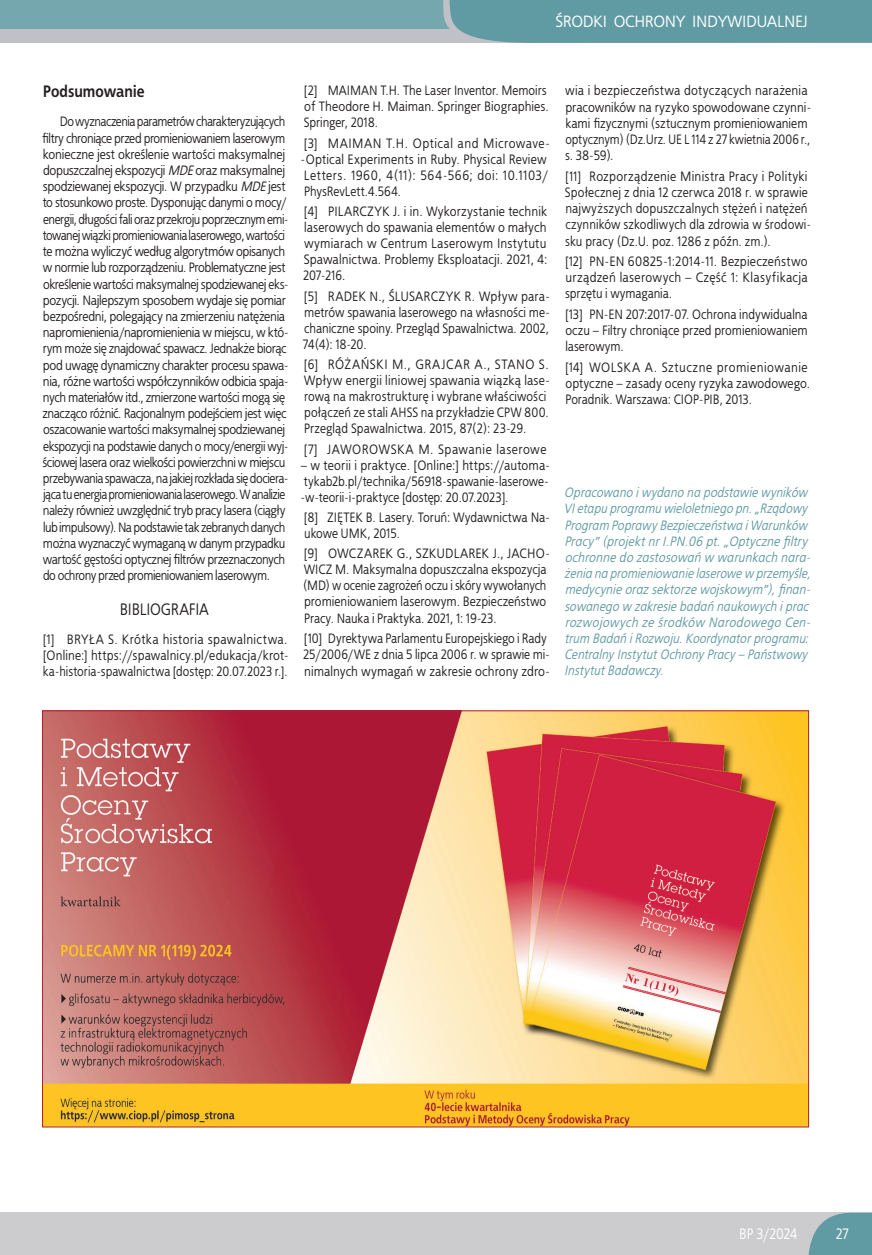
<style>
.page{position:relative;width:872px;height:1255px;background:#fff}
.page>*{position:absolute;margin:0;border:0;box-sizing:border-box;transform-origin:0 0}
.Przypis_i_podpis{font:700 16.5px "EFN Bureau";color:#231f20}
.Przypis_i_podpis-2{font:16.5px "EFN Bureau";color:#231f20}
.t1{font:16.2px "EFN Bureau";letter-spacing:-.01em;color:#fff;scale:1.11 1}
.t2{font:15px "EFN Bureau";letter-spacing:-.005em;color:#fff}
.Przypis_i_podpis-3{font:13.5px/16px "EFN Bureau";color:#231f20;text-align:justify}
.Przypis_i_podpis-4{font:13.5px/16.2px "EFN Bureau";letter-spacing:-.02em;color:#231f20}
.Przypis_i_podpis-5{font:italic 13.5px/16.2px "EFN Bureau";letter-spacing:.015em;color:#609ba4}
.Przypis_i_podpis-6{font:13.5px/16px "EFN Bureau";letter-spacing:.02em;color:#231f20}
.Przypis_i_podpis-7{font:13.5px/16px "EFN Bureau";letter-spacing:.03em;color:#231f20}
.Przypis_i_podpis-8{font:13.5px "EFN Bureau";letter-spacing:.04em;color:#231f20}
.s1{font-style:italic}
</style>
<div class="page">
<div style="left:0;top:1211px;width:872px;height:43px;background:#cccccf"></div>
<div style="left:0;top:0;width:872px;height:43px;background:#c0c1c7"></div>
<div style="left:0;top:0;width:510px;height:29px;background:#75a7af"></div>
<div style="left:443px;top:0;width:429px;height:43px;background:#609ba4"></div>
<svg style="left:808px;top:1211px;width:64px;height:43px;background:#75a5ad"></svg>
<img style="left:44px;top:712px;width:762px;height:413px">
<p class="t1" style="left:555px;top:11px;width:229px">ŚRODKI OCHRONY INDYWIDUALNEJ</p>
<p class="Przypis_i_podpis" style="left:43px;top:79px;width:103px">Podsumowanie</p>
<p class="Przypis_i_podpis-4" style="left:42px;top:113px;width:248px;text-indent:18px">Do wyznaczenia parametrów charakteryzujących filtry chroniące przed promieniowaniem laserowym konieczne jest określenie wartości maksymalnej dopuszczalnej ekspozycji <span class="s1">MDE</span> oraz maksymalnej spodziewanej ekspozycji. W przypadku <span class="s1">MDE</span> jest to stosunkowo proste. Dysponując danymi o mocy/ energii, długości fali oraz przekroju poprzecznym emi&shy;towanej wiązki promieniowania laserowego, wartości te można wyliczyć według algorytmów opisanych w normie lub rozporządzeniu. Problematyczne jest określenie wartości maksymalnej spodziewanej eks&shy;pozycji. Najlepszym sposobem wydaje się pomiar bezpośredni, polegający na zmierzeniu natężenia napromienienia/napromienienia w miejscu, w któ&shy;rym może się znajdować spawacz. Jednakże biorąc pod uwagę dynamiczny charakter procesu spawa&shy;nia, różne wartości współczynników odbicia spaja&shy;nych materiałów itd., zmierzone wartości mogą się znacząco różnić. Racjonalnym podejściem jest więc oszacowanie wartości maksymalnej spodziewanej ekspozycji na podstawie danych o mocy/energii wyj&shy;ściowej lasera oraz wielkości powierzchni w miejscu przebywania spawacza, na jakiej rozkłada się dociera&shy;jąca tu energia promieniowania laserowego. W analizie należy również uwzględnić tryb pracy lasera (ciągły lub impulsowy). Na podstawie tak zebranych danych można wyznaczyć wymaganą w danym przypadku wartość gęstości optycznej filtrów przeznaczonych do ochrony przed promieniowaniem laserowym.</p>
<p class="Przypis_i_podpis-2" style="left:120px;top:597px;width:90px">BIBLIOGRAFIA</p>
<p class="Przypis_i_podpis-3" style="left:43px;top:630px;width:247px">[1] BRYŁA S. Krótka historia spawalnictwa. [Online:] https://spawalnicy.pl/edukacja/krot&shy;ka-historia-spawalnictwa [dostęp: 20.07.2023 r.].</p>
<p class="Przypis_i_podpis-3" style="left:304px;top:82px;width:246px;text-align:left">[2] MAIMAN T.H. The Laser Inventor. Memoirs of Theodore H. Maiman. Springer Biographies.<br>Springer, 2018.</p>
<p class="Przypis_i_podpis-7" style="left:301px;top:135px;width:251px">[3] MAIMAN T.H. Optical and Microwave--Optical Experiments in Ruby. Physical Review Letters. 1960, 4(11): 564-566; doi: 10.1103/ PhysRevLett.4.564.</p>
<p class="Przypis_i_podpis-3" style="left:303px;top:203px;width:246px">[4] PILARCZYK J. i in. Wykorzystanie technik laserowych do spawania elementów o małych wymiarach w Centrum Laserowym Instytutu Spawalnictwa. Problemy Eksploatacji. 2021, 4:<br>207-216.</p>
<p class="Przypis_i_podpis-3" style="left:303px;top:287px;width:248px">[5] RADEK N., ŚLUSARCZYK R. Wpływ para&shy;metrów spawania laserowego na własności me&shy;chaniczne spoiny. Przegląd Spawalnictwa. 2002, 74(4): 18-20.</p>
<p class="Przypis_i_podpis-6" style="left:304px;top:356px;width:248px">[6] RÓŻAŃSKI M., GRAJCAR A., STANO S.<br>Wpływ energii liniowej spawania wiązką lase&shy;rową na makrostrukturę i wybrane właściwości połączeń ze stali AHSS na przykładzie CPW 800.<br>Przegląd Spawalnictwa. 2015, 87(2): 23-29.</p>
<p class="Przypis_i_podpis-8" style="left:304px;top:439px;width:244px">[7] JAWOROWSKA M. Spawanie laserowe</p>
<p class="Przypis_i_podpis-3" style="left:301px;top:456px;width:251px">– w teorii i praktyce. [Online:] https://automa&shy;tykab2b.pl/technika/56918-spawanie-laserowe--w-teorii-i-praktyce [dostęp: 20.07.2023].</p>
<p class="Przypis_i_podpis-3" style="left:304px;top:509px;width:247px">[8] ZIĘTEK B. Lasery. Toruń: Wydawnictwa Na&shy;ukowe UMK, 2015.</p>
<p class="Przypis_i_podpis-3" style="left:303px;top:545px;width:248px;text-align:left">[9] OWCZAREK G., SZKUDLAREK J., JACHO-WICZ M. Maksymalna dopuszczalna ekspozycja (MD) w ocenie zagrożeń oczu i skóry wywołanych promieniowaniem laserowym. Bezpieczeństwo Pracy. Nauka i Praktyka. 2021, 1: 19-23.</p>
<p class="Przypis_i_podpis-3" style="left:303px;top:630px;width:248px;text-align:left">[10] Dyrektywa Parlamentu Europejskiego i Rady<br>25/2006/WE z dnia 5 lipca 2006 r. w sprawie mi&shy;nimalnych wymagań w zakresie ochrony zdro-</p>
<p class="Przypis_i_podpis-3" style="left:565px;top:82px;width:247px;text-align:left">wia i bezpieczeństwa dotyczących narażenia pracowników na ryzyko spowodowane czynni&shy;kami fizycznymi (sztucznym promieniowaniem optycznym) (Dz.Urz. UE L 114 z 27 kwietnia 2006 r., s. 38-59).</p>
<p class="Przypis_i_podpis-6" style="left:565px;top:167px;width:248px">[11] Rozporządzenie Ministra Pracy i Polityki Społecznej z dnia 12 czerwca 2018 r. w sprawie najwyższych dopuszczalnych stężeń i natężeń czynników szkodliwych dla zdrowia w środowi&shy;sku pracy (Dz.U. poz. 1286 z późn. zm.).</p>
<p class="Przypis_i_podpis-3" style="left:565px;top:253px;width:244px">[12] PN-EN 60825-1:2014-11. Bezpieczeństwo urządzeń laserowych – Część 1: Klasyfikacja sprzętu i wymagania.</p>
<p class="Przypis_i_podpis-3" style="left:565px;top:305px;width:244px">[13] PN-EN 207:2017-07. Ochrona indywidualna oczu – Filtry chroniące przed promieniowaniem laserowym.</p>
<p class="Przypis_i_podpis-3" style="left:565px;top:358px;width:246px;text-align:left">[14] WOLSKA A. Sztuczne promieniowanie optyczne – zasady oceny ryzyka zawodowego.<br>Poradnik. Warszawa: CIOP-PIB, 2013.</p>
<p class="Przypis_i_podpis-5" style="left:563px;top:484px;width:248px">Opracowano i wydano na podstawie wyników VI etapu programu wieloletniego pn. „Rządowy Program Poprawy Bezpieczeństwa i Warunków Pracy” (projekt nr I.PN.06 pt. „Optyczne filtry ochronne do zastosowań w warunkach nara&shy;żenia na promieniowanie laserowe w przemyśle, medycynie oraz sektorze wojskowym”), finan&shy;sowanego w zakresie badań naukowych i prac rozwojowych ze środków Narodowego Cen&shy;trum Badań i Rozwoju. Koordynator programu:<br>Centralny Instytut Ochrony Pracy – Państwowy Instytut Badawczy.</p>
<p class="t2" style="left:739px;top:1223px;width:60px">BP 3/2024</p>
<p class="t2" style="left:835px;top:1223px;width:14px">27</p>
</div>
